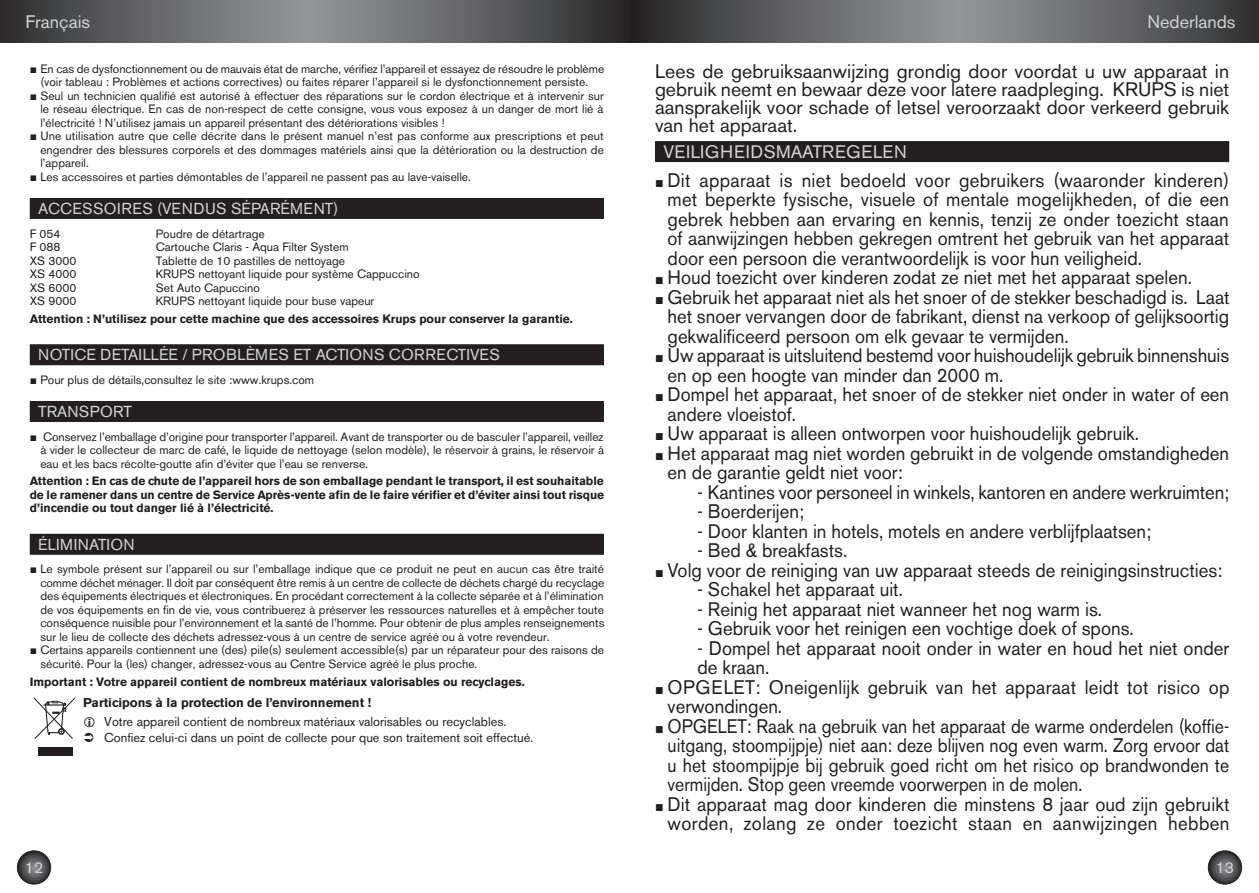
<style>
.page{position:relative;width:1259px;height:893px;background:#fff}
.page>*{position:absolute;margin:0;border:0;box-sizing:border-box;transform-origin:0 0}
.t1{font:19.5px/19.5px "Akzidenz Grotesk BE";color:#231f20;scale:.95 1}
.t2{font:19.5px/19.5px "Akzidenz Grotesk BE";color:#231f20;text-align:justify;scale:.9 1}
.t3{font:19.5px/18px "Akzidenz Grotesk BE";color:#231f20;text-align:justify}
.t4{font:18px "Akzidenz Grotesk BE";letter-spacing:.02em;color:#d1d2d4}
.t5{font:18px "Akzidenz Grotesk BE";color:#d1d2d4}
.t6{font:15.75px "Akzidenz Grotesk BE";letter-spacing:.02em;color:#d1d2d4}
.t7{font:12.75px/15.3px "Akzidenz Grotesk BE";color:#231f20}
.t8{font:700 12.75px "Akzidenz Grotesk BE";color:#231f20}
.t9{font:12px/13.5px "Akzidenz Grotesk BE";color:#231f20;text-align:justify}
.t10{font:700 12px/13.5px "Akzidenz Grotesk BE";color:#231f20;text-align:justify}
.s1{font-family:"Arial"}
.s2{font-family:"Arial";font-size:15px}
</style>
<div class="page">
<svg style="left:0;top:0;width:629px;height:43px;background:#626265"></svg>
<svg style="left:17px;top:851px;width:34px;height:33px"></svg>
<div style="left:17px;top:850px;width:34px;height:34px;border:1px solid #231f20;border-radius:50%"></div>
<div style="left:655px;top:141px;width:574px;height:21px;background:#231f20"></div>
<div style="left:30px;top:198px;width:574px;height:21px;background:#231f20"></div>
<div style="left:30px;top:344px;width:574px;height:21px;background:#231f20"></div>
<div style="left:30px;top:401px;width:574px;height:21px;background:#231f20"></div>
<div style="left:30px;top:534px;width:574px;height:21px;background:#231f20"></div>
<div style="left:38px;top:747px;width:35px;height:9px;background:#231f20"></div>
<svg style="left:34px;top:697px;width:41px;height:42px"></svg>
<svg style="left:629px;top:0;width:630px;height:43px;background:#616264"></svg>
<svg style="left:1208px;top:851px;width:33px;height:33px"></svg>
<div style="left:1208px;top:850px;width:34px;height:34px;border:1px solid #231f20;border-radius:50%"></div>
<h2 class="t5" style="left:26px;top:11px;width:66px">Français</h2>
<h2 class="t5" style="left:1147px;top:11px;width:90px">Nederlands</h2>
<p class="t9" style="left:30px;top:62px;width:576px;text-align:center"><span class="s1">■</span> En cas de dysfonctionnement ou de mauvais état de marche, vérifiez l’appareil et essayez de résoudre le problème (voir tableau : Problèmes et actions correctives) ou faites réparer l’appareil si le dysfonctionnement persiste.</p>
<p class="t9" style="left:40px;top:89px;width:565px;text-indent:-11px"><span class="s1">■</span> Seul un technicien qualifié est autorisé à effectuer des réparations sur le cordon électrique et à intervenir sur le réseau électrique. En cas de non-respect de cette consigne, vous vous exposez à un danger de mort lié à l’électricité ! N’utilisez jamais un appareil présentant des détériorations visibles !</p>
<p class="t9" style="left:40px;top:129px;width:565px;text-indent:-11px"><span class="s1">■</span> Une utilisation autre que celle décrite dans le présent manuel n’est pas conforme aux prescriptions et peut engendrer des blessures corporels et des dommages matériels ainsi que la détérioration ou la destruction de l’appareil.</p>
<p class="t9" style="left:30px;top:170px;width:441px"><span class="s1">■</span> Les accessoires et parties démontables de l’appareil ne passent pas au lave-vaiselle.</p>
<h3 class="t6" style="left:38px;top:199px;width:302px">ACCESSOIRES (VENDUS SÉPARÉMENT)</h3>
<p class="t9" style="left:30px;top:227px;width:32px">F 054</p>
<p class="t9" style="left:156px;top:227px;width:111px">Poudre de détartrage</p>
<p class="t9" style="left:30px;top:240px;width:32px">F 088</p>
<p class="t9" style="left:156px;top:240px;width:194px">Cartouche Claris - Aqua Filter System</p>
<p class="t9" style="left:30px;top:254px;width:48px">XS 3000</p>
<p class="t9" style="left:156px;top:254px;width:191px">Tablette de 10 pastilles de nettoyage</p>
<p class="t9" style="left:30px;top:267px;width:48px">XS 4000</p>
<p class="t9" style="left:156px;top:267px;width:265px">KRUPS nettoyant liquide pour système Cappuccino</p>
<p class="t9" style="left:30px;top:281px;width:48px">XS 6000</p>
<p class="t9" style="left:156px;top:281px;width:106px">Set Auto Capuccino</p>
<p class="t9" style="left:30px;top:294px;width:48px">XS 9000</p>
<p class="t9" style="left:156px;top:294px;width:220px">KRUPS nettoyant liquide pour buse vapeur</p>
<p class="t10" style="left:30px;top:312px;width:544px">Attention : N’utilisez pour cette machine que des accessoires Krups pour conserver la garantie.</p>
<h3 class="t6" style="left:38px;top:345px;width:463px">NOTICE DETAILLÉE / PROBLÈMES ET ACTIONS CORRECTIVES</h3>
<p class="t9" style="left:30px;top:373px;width:286px"><span class="s1">■</span> Pour plus de détails,consultez le site :www.krups.com</p>
<h3 class="t6" style="left:38px;top:402px;width:95px">TRANSPORT</h3>
<p class="t9" style="left:40px;top:430px;width:565px;text-indent:-11px"><span class="s1">■</span> Conservez l’emballage d’origine pour transporter l’appareil. Avant de transporter ou de basculer l’appareil, veillez à vider le collecteur de marc de café, le liquide de nettoyage (selon modèle), le réservoir à grains, le réservoir à eau et les bacs récolte-goutte afin d’éviter que l’eau se renverse.</p>
<p class="t10" style="left:30px;top:475px;width:576px">Attention : En cas de chute de l’appareil hors de son emballage pendant le transport, il est souhaitable de le ramener dans un centre de Service Après-vente afin de le faire vérifier et d’éviter ainsi tout risque d’incendie ou tout danger lié à l’électricité.</p>
<h3 class="t6" style="left:38px;top:535px;width:98px">ÉLIMINATION</h3>
<p class="t9" style="left:40px;top:562px;width:565px;text-indent:-11px"><span class="s1">■</span> Le symbole présent sur l’appareil ou sur l’emballage indique que ce produit ne peut en aucun cas être traité comme déchet ménager. Il doit par conséquent être remis à un centre de collecte de déchets chargé du recyclage des équipements électriques et électroniques. En procédant correctement à la collecte séparée et à l’élimination de vos équipements en fin de vie, vous contribuerez à préserver les ressources naturelles et à empêcher toute conséquence nuisible pour l’environnement et la santé de l’homme. Pour obtenir de plus amples renseignements sur le lieu de collecte des déchets adressez-vous à un centre de service agréé ou à votre revendeur.</p>
<p class="t9" style="left:40px;top:643px;width:565px;text-indent:-11px"><span class="s1">■</span> Certains appareils contiennent une (des) pile(s) seulement accessible(s) par un réparateur pour des raisons de sécurité. Pour la (les) changer, adressez-vous au Centre Service agréé le plus proche.</p>
<p class="t10" style="left:30px;top:675px;width:496px">Important : Votre appareil contient de nombreux matériaux valorisables ou recyclages.</p>
<p class="t8" style="left:83px;top:695px;width:290px">Participons à la protection de l’environnement !</p>
<p class="t7" style="left:104px;top:714px;width:429px">Votre appareil contient de nombreux matériaux valorisables ou recyclables.<br>Confiez celui-ci dans un point de collecte pour que son traitement soit effectué.</p>
<h1 class="t3" style="left:655px;top:63px;width:576px">Lees de gebruiksaanwijzing grondig door voordat u uw apparaat in gebruik neemt en bewaar deze voor latere raadpleging. KRUPS is niet aansprakelijk voor schade of letsel veroorzaakt door verkeerd gebruik van het apparaat.</h1>
<h2 class="t4" style="left:663px;top:141px;width:245px">VEILIGHEIDSMAATREGELEN</h2>
<p class="t1" style="left:667px;top:170px;width:593px;text-align:justify;text-indent:-13px"><span class="s2">■</span> Dit apparaat is niet bedoeld voor gebruikers (waaronder kinderen) met beperkte fysische, visuele of mentale mogelijkheden, of die een gebrek hebben aan ervaring en kennis, tenzij ze onder toezicht staan of aanwijzingen hebben gekregen omtrent het gebruik van het apparaat door een persoon die verantwoordelijk is voor hun veiligheid.</p>
<h1 class="t1" style="left:655px;top:268px;width:564px"><span class="s2">■</span> Houd toezicht over kinderen zodat ze niet met het apparaat spelen.</h1>
<h1 class="t1" style="left:667px;top:287px;width:593px;text-align:justify;text-indent:-13px"><span class="s2">■</span> Gebruik het apparaat niet als het snoer of de stekker beschadigd is. Laat het snoer vervangen door de fabrikant, dienst na verkoop of gelijksoortig gekwalificeerd persoon om elk gevaar te vermijden.</h1>
<h1 class="t1" style="left:667px;top:346px;width:592px;text-indent:-13px"><span class="s2">■</span> Uw apparaat is uitsluitend bestemd voor huishoudelijk gebruik binnenshuis en op een hoogte van minder dan 2000 m.</h1>
<h1 class="t1" style="left:667px;top:385px;width:593px;text-indent:-13px"><span class="s2">■</span> Dompel het apparaat, het snoer of de stekker niet onder in water of een andere vloeistof.</h1>
<h1 class="t1" style="left:655px;top:424px;width:508px"><span class="s2">■</span> Uw apparaat is alleen ontworpen voor huishoudelijk gebruik.</h1>
<h1 class="t1" style="left:667px;top:443px;width:593px;text-indent:-13px"><span class="s2">■</span> Het apparaat mag niet worden gebruikt in de volgende omstandigheden en de garantie geldt niet voor:</h1>
<h1 class="t1" style="left:697px;top:482px;width:561px">- Kantines voor personeel in winkels, kantoren en andere werkruimten;</h1>
<h1 class="t1" style="left:697px;top:502px;width:114px">- Boerderijen;</h1>
<h1 class="t1" style="left:697px;top:521px;width:479px">- Door klanten in hotels, motels en andere verblijfplaatsen;</h1>
<h1 class="t1" style="left:697px;top:541px;width:157px">- Bed &amp; breakfasts.</h1>
<h1 class="t1" style="left:655px;top:560px;width:598px"><span class="s2">■</span> Volg voor de reiniging van uw apparaat steeds de reinigingsinstructies:</h1>
<h1 class="t1" style="left:697px;top:580px;width:215px">- Schakel het apparaat uit.</h1>
<h1 class="t1" style="left:697px;top:599px;width:425px">- Reinig het apparaat niet wanneer het nog warm is.</h1>
<h1 class="t1" style="left:697px;top:619px;width:458px">- Gebruik voor het reinigen een vochtige doek of spons.</h1>
<h1 class="t1" style="left:697px;top:638px;width:561px">- Dompel het apparaat nooit onder in water en houd het niet onder de kraan.</h1>
<h1 class="t1" style="left:667px;top:677px;width:593px;text-indent:-13px"><span class="s2">■</span> OPGELET: Oneigenlijk gebruik van het apparaat leidt tot risico op verwondingen.</h1>
<p class="t2" style="left:667px;top:716px;width:625px;text-indent:-13px"><span class="s2">■</span> OPGELET: Raak na gebruik van het apparaat de warme onderdelen (koffie&shy;uitgang, stoompijpje) niet aan: deze blijven nog even warm. Zorg ervoor dat u het stoompijpje bij gebruik goed richt om het risico op brandwonden te vermijden. Stop geen vreemde voorwerpen in de molen.</p>
<h1 class="t1" style="left:655px;top:794px;width:606px;text-align:right"><span class="s2">■</span> Dit apparaat mag door kinderen die minstens 8 jaar oud zijn gebruikt worden, zolang ze onder toezicht staan en aanwijzingen hebben</h1>
<h3 class="t6" style="left:25px;top:858px;width:20px">12</h3>
<h3 class="t6" style="left:1215px;top:858px;width:20px">13</h3>
</div>
